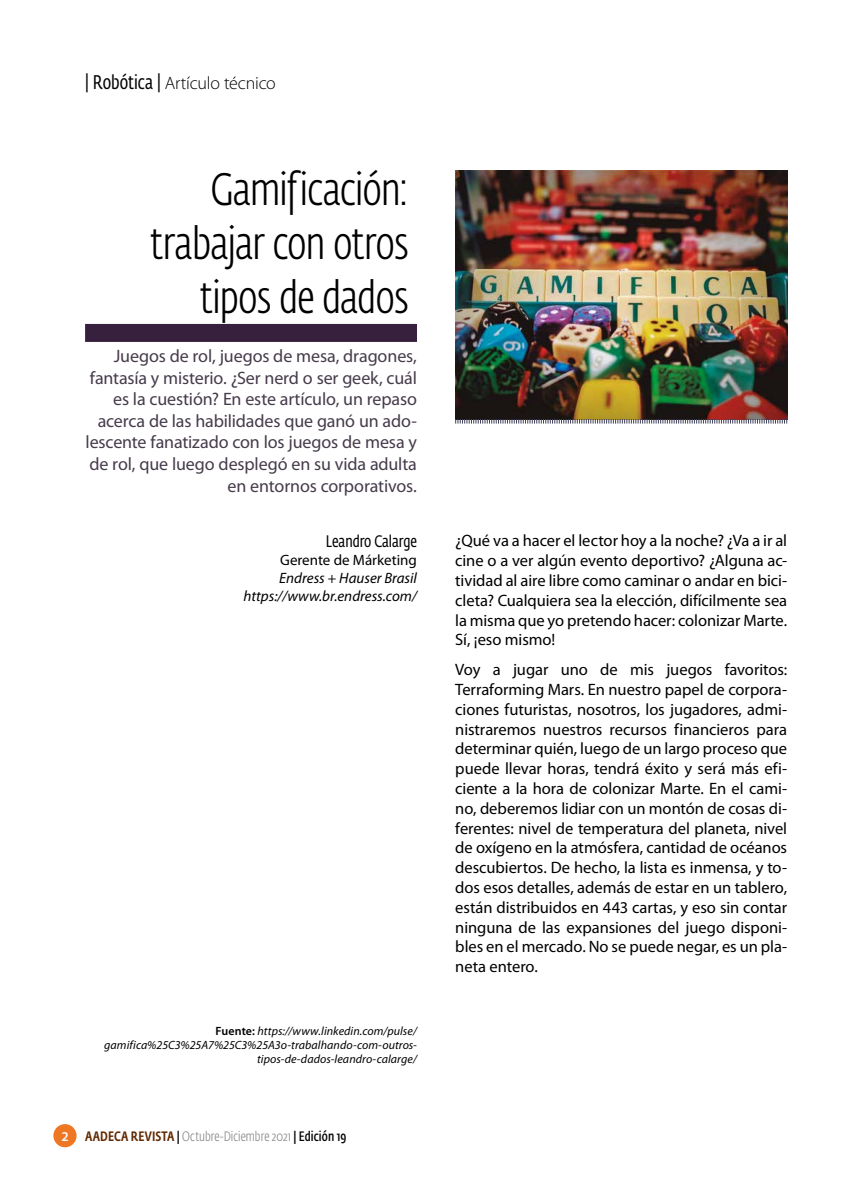
<style>
.page{position:relative;width:851px;height:1191px;background:#fff}
.page>*{position:absolute;margin:0;border:0;box-sizing:border-box;transform-origin:0 0}
.t1{font:300 45px/54px "Fedra Sans Cond Std";letter-spacing:-.015em;color:#000;text-align:right}
.t2{font:18px/21.6px "Myriad Pro";letter-spacing:-.005em;color:#463b4b;text-align:right}
.t3{font:300 18px "Myriad Pro";letter-spacing:-.015em;color:#000}
.t4{font:16.5px/19.8px "Myriad Pro";color:#000;text-align:justify}
.t5{font:16.5px "Fedra Sans Cond Std";color:#000}
.t6{font:italic 15px/18px "Myriad Pro";color:#000;text-align:right}
.t7{font:15px "Myriad Pro";color:#000}
.t8{font:300 13.5px "Fedra Sans Cond Std";letter-spacing:.005em;color:#878787}
.t9{font:italic 12px/14.4px "Myriad Pro";letter-spacing:.005em;color:#000;text-align:right}
.s1{font-family:"Fedra Sans Cond Std";font-weight:400;font-size:19.5px}
.s2{font-weight:600;font-style:normal}
.s3{font-family:"Myriad Pro";font-weight:600;color:#fff}
.s4{font-weight:500;color:#622900}
.s5{font-weight:500;color:#000}
.s6{font-weight:600;color:#000}
</style>
<div class="page">
<div style="left:53px;top:1124px;width:24px;height:23px;background:#ee7723;border-radius:50%"></div>
<div style="left:85px;top:324px;width:332px;height:18px;background:#36203d"></div>
<img style="left:455px;top:170px;width:332px;height:249px">
<svg style="left:455px;top:419px;width:332px;height:4px"></svg>
<p class="t3" style="left:85px;top:73px;width:192px"><span class="s1">| Robótica |</span> Artículo técnico</p>
<h1 class="t1" style="left:150px;top:163px;width:260px">Gamificación: trabajar con otros tipos de dados</h1>
<p class="t2" style="left:86px;top:345px;width:333px">Juegos de rol, juegos de mesa, dragones, fantasía y misterio. ¿Ser nerd o ser geek, cuál es la cuestión? En este artículo, un repaso acerca de las habilidades que ganó un ado&shy;lescente fanatizado con los juegos de mesa y de rol, que luego desplegó en su vida adulta en entornos corporativos.</p>
<p class="t5" style="left:326px;top:531px;width:92px">Leandro Calarge</p>
<p class="t7" style="left:280px;top:552px;width:138px">Gerente de Márketing</p>
<p class="t6" style="left:243px;top:569px;width:175px">Endress + Hauser Brasil https://www.br.endress.com/</p>
<p class="t9" style="left:104px;top:1023px;width:314px"><span class="s2">Fuente:</span> https://www.linkedin.com/pulse/ gamifica%25C3%25A7%25C3%25A3o-trabalhando-com-outros&shy;tipos-de-dados-leandro-calarge/</p>
<p class="t8" style="left:61px;top:1128px;width:286px"><span class="s3">2</span> <span class="s4">AADECA REVISTA</span> <span class="s5">|</span> Octubre-Diciembre 2021 <span class="s5">|</span> <span class="s6">Edición 19</span></p>
<p class="t4" style="left:455px;top:531px;width:333px">¿Qué va a hacer el lector hoy a la noche? ¿Va a ir al cine o a ver algún evento deportivo? ¿Alguna ac&shy;tividad al aire libre como caminar o andar en bici&shy;cleta? Cualquiera sea la elección, difícilmente sea la misma que yo pretendo hacer: colonizar Marte.<br>Sí, ¡eso mismo!</p>
<p class="t4" style="left:455px;top:660px;width:333px">Voy a jugar uno de mis juegos favoritos:<br>Terraforming Mars. En nuestro papel de corpora&shy;ciones futuristas, nosotros, los jugadores, admi&shy;nistraremos nuestros recursos financieros para determinar quién, luego de un largo proceso que puede llevar horas, tendrá éxito y será más efi&shy;ciente a la hora de colonizar Marte. En el cami&shy;no, deberemos lidiar con un montón de cosas di&shy;ferentes: nivel de temperatura del planeta, nivel de oxígeno en la atmósfera, cantidad de océanos descubiertos. De hecho, la lista es inmensa, y to&shy;dos esos detalles, además de estar en un tablero, están distribuidos en 443 cartas, y eso sin contar ninguna de las expansiones del juego disponi&shy;bles en el mercado. No se puede negar, es un pla&shy;neta entero.</p>
</div>
